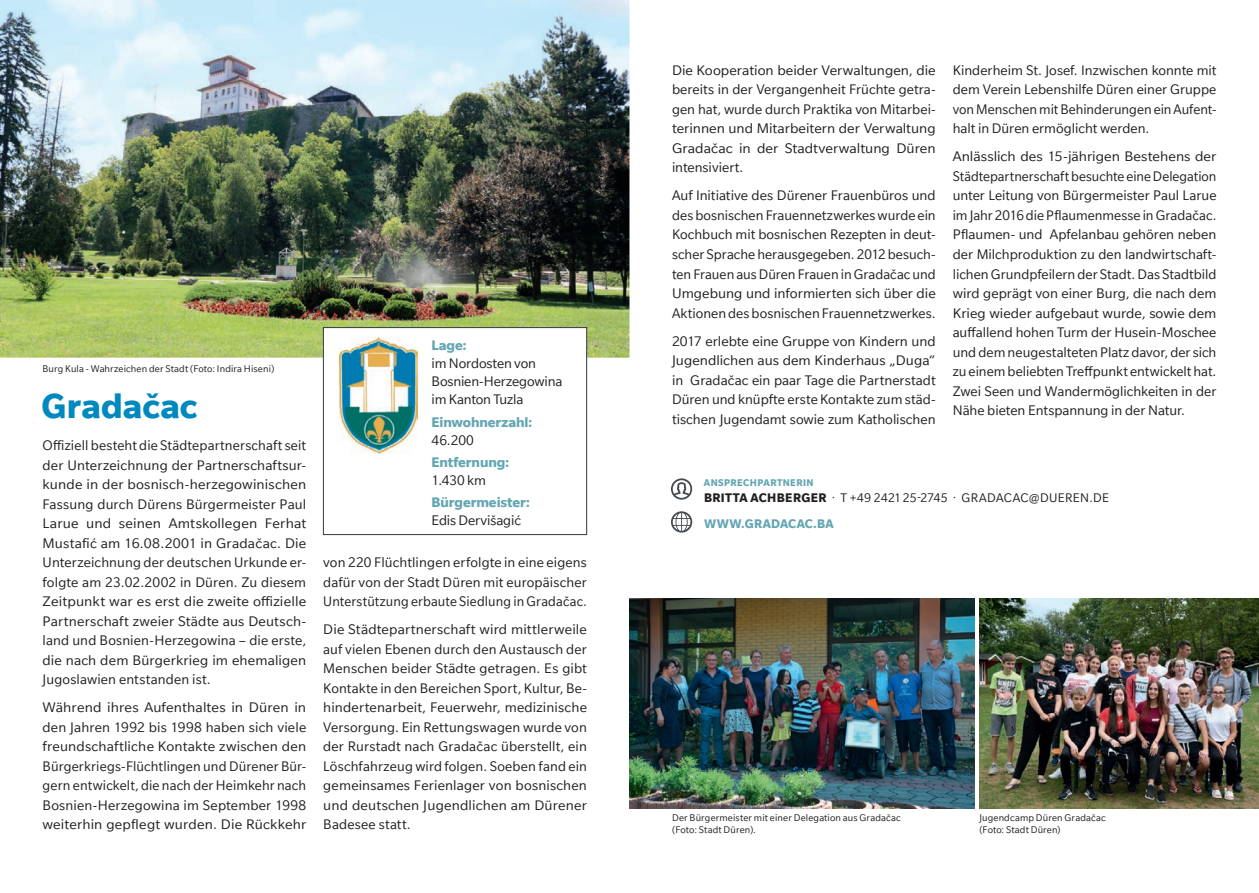
<style>
.page{position:relative;width:1259px;height:893px;background:#fff}
.page>*{position:absolute;margin:0;border:0;box-sizing:border-box;transform-origin:0 0}
.t1{font:700 37.5px "Slate";letter-spacing:.005em;color:#0089bf}
.t2{font:15px/19.5px "Slate";letter-spacing:.005em;color:#231f20;text-align:justify}
.t3{font:15px/19.5px "Slate";letter-spacing:.005em;color:#231f20;text-align:justify;scale:1.05 1}
.t4{font:15px/19.5px "Slate";letter-spacing:.005em;color:#231f20;text-align:justify;scale:1.04 1}
.t5{font:700 15px "Slate";letter-spacing:-.005em;color:#63a6b2}
.t6{font:13.5px "Slate";letter-spacing:.025em;color:#231f20}
.t7{font:700 13.5px "Slate";letter-spacing:.015em;color:#63a6b2}
.t8{font:10.5px/12px "Slate";letter-spacing:.015em;color:#231f20}
.t9{font:700 10.5px "Slate";letter-spacing:.035em;color:#63a6b2}
.s1{font-weight:700}
</style>
<div class="page">
<img style="left:0;top:0;width:629px;height:358px">
<img style="left:629px;top:599px;width:345px;height:210px">
<img style="left:979px;top:599px;width:280px;height:210px">
<div style="left:323px;top:328px;width:263px;height:207px;background:#fff"></div>
<div style="left:323px;top:327px;width:264px;height:208px;border:1px solid #313940"></div>
<img style="left:340px;top:338px;width:77px;height:116px">
<svg style="left:671px;top:478px;width:22px;height:22px"></svg>
<svg style="left:671px;top:511px;width:21px;height:22px"></svg>
<p class="t8" style="left:43px;top:363px;width:233px">Burg Kula - Wahrzeichen der Stadt (Foto: Indira Hiseni)</p>
<h1 class="t1" style="left:41px;top:385px;width:157px">Gradačac</h1>
<p class="t2" style="left:43px;top:436px;width:265px">Offiziell besteht die Städtepartnerschaft seit der Unterzeichnung der Partnerschaftsur&shy;kunde in der bosnisch-herzegowinischen Fassung durch Dürens Bürgermeister Paul Larue und seinen Amtskollegen Ferhat Mustafić am 16.08.2001 in Gradačac. Die Unterzeichnung der deutschen Urkunde er&shy;folgte am 23.02.2002 in Düren. Zu diesem Zeitpunkt war es erst die zweite offizielle Partnerschaft zweier Städte aus Deutsch&shy;land und Bosnien-Herzegowina – die erste, die nach dem Bürgerkrieg im ehemaligen Jugoslawien entstanden ist.</p>
<p class="t3" style="left:43px;top:698px;width:253px">Während ihres Aufenthaltes in Düren in den Jahren 1992 bis 1998 haben sich viele freundschaftliche Kontakte zwischen den Bürgerkriegs-Flüchtlingen und Dürener Bür&shy;gern entwickelt, die nach der Heimkehr nach Bosnien-Herzegowina im September 1998 weiterhin gepflegt wurden. Die Rückkehr</p>
<p class="t5" style="left:431px;top:337px;width:37px">Lage:</p>
<p class="t2" style="left:431px;top:354px;width:132px;line-height:18px;text-align:left">im Nordosten von<br>Bosnien-Herzegowina im Kanton Tuzla</p>
<p class="t5" style="left:431px;top:413px;width:102px">Einwohnerzahl:</p>
<p class="t2" style="left:431px;top:430px;width:44px">46.200</p>
<p class="t5" style="left:431px;top:454px;width:79px">Entfernung:</p>
<p class="t2" style="left:431px;top:470px;width:56px">1.430 km</p>
<p class="t5" style="left:431px;top:494px;width:100px">Bürgermeister:</p>
<p class="t2" style="left:431px;top:510px;width:91px">Edis Dervišagić</p>
<p class="t2" style="left:323px;top:553px;width:265px">von 220 Flüchtlingen erfolgte in eine eigens dafür von der Stadt Düren mit europäischer Unterstützung erbaute Siedlung in Gradačac.</p>
<p class="t2" style="left:323px;top:620px;width:265px">Die Städtepartnerschaft wird mittlerweile auf vielen Ebenen durch den Austausch der Menschen beider Städte getragen. Es gibt Kontakte in den Bereichen Sport, Kultur, Be&shy;hindertenarbeit, Feuerwehr, medizinische Versorgung. Ein Rettungswagen wurde von der Rurstadt nach Gradačac überstellt, ein Löschfahrzeug wird folgen. Soeben fand ein gemeinsames Ferienlager von bosnischen und deutschen Jugendlichen am Dürener Badesee statt.</p>
<p class="t4" style="left:672px;top:60px;width:255px">Die Kooperation beider Verwaltungen, die bereits in der Vergangenheit Früchte getra&shy;gen hat, wurde durch Praktika von Mitarbei&shy;terinnen und Mitarbeitern der Verwaltung Gradačac in der Stadtverwaltung Düren intensiviert.</p>
<p class="t2" style="left:672px;top:186px;width:265px">Auf Initiative des Dürener Frauenbüros und des bosnischen Frauennetzwerkes wurde ein Kochbuch mit bosnischen Rezepten in deut&shy;scher Sprache herausgegeben. 2012 besuch&shy;ten Frauen aus Düren Frauen in Gradačac und Umgebung und informierten sich über die Aktionen des bosnischen Frauennetzwerkes.</p>
<p class="t2" style="left:672px;top:331px;width:265px">2017 erlebte eine Gruppe von Kindern und Jugendlichen aus dem Kinderhaus „Duga“ in Gradačac ein paar Tage die Partnerstadt Düren und knüpfte erste Kontakte zum städ&shy;tischen Jugendamt sowie zum Katholischen</p>
<p class="t2" style="left:952px;top:60px;width:265px">Kinderheim St. Josef. Inzwischen konnte mit dem Verein Lebenshilfe Düren einer Gruppe von Menschen mit Behinderungen ein Aufent&shy;halt in Düren ermöglicht werden.</p>
<p class="t3" style="left:952px;top:147px;width:253px">Anlässlich des 15-jährigen Bestehens der Städtepartnerschaft besuchte eine Delegation unter Leitung von Bürgermeister Paul Larue im Jahr 2016 die Pflaumenmesse in Gradačac.<br>Pflaumen- und Apfelanbau gehören neben der Milchproduktion zu den landwirtschaft&shy;lichen Grundpfeilern der Stadt. Das Stadtbild wird geprägt von einer Burg, die nach dem Krieg wieder aufgebaut wurde, sowie dem auffallend hohen Turm der Husein-Moschee und dem neugestalteten Platz davor, der sich zu einem beliebten Treffpunkt entwickelt hat.<br>Zwei Seen und Wandermöglichkeiten in der Nähe bieten Entspannung in der Natur.</p>
<p class="t9" style="left:704px;top:477px;width:111px">ANSPRECHPARTNERIN</p>
<p class="t7" style="left:704px;top:516px;width:131px">WWW.GRADACAC.BA</p>
<p class="t6" style="left:704px;top:491px;width:406px"><span class="s1">BRITTA ACHBERGER</span> · T +49 2421 25-2745 · GRADACAC@DUEREN.DE</p>
<p class="t8" style="left:672px;top:812px;width:230px">Der Bürgermeister mit einer Delegation aus Gradačac (Foto: Stadt Düren).</p>
<p class="t8" style="left:979px;top:812px;width:128px">Jugendcamp Düren Gradačac (Foto: Stadt Düren)</p>
</div>
